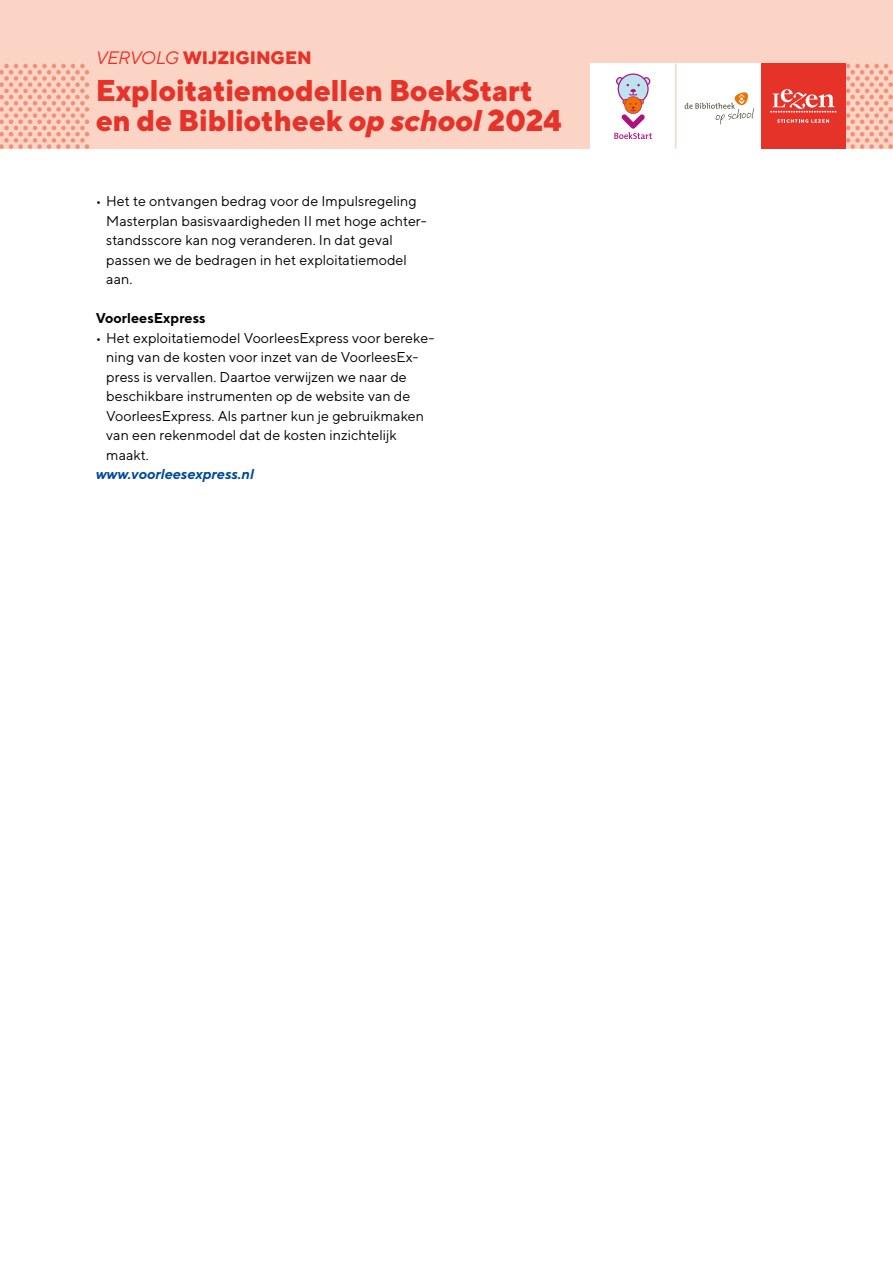
<style>
.page{position:relative;width:893px;height:1263px;background:#fff}
.page>*{position:absolute;margin:0;border:0;box-sizing:border-box;transform-origin:0 0}
.t1{font:800 30px/30px "TT Norms";letter-spacing:-.01em;color:#e63329}
.t2{font:800 18px "TT Norms";letter-spacing:-.005em;color:#e63329}
.t3{font:14.25px/19.5px "TT Norms";color:#000}
.t4{font:italic 700 14.25px "TT Norms";color:#004b9c}
.t5{font:700 14.25px "TT Norms";color:#000}
.s1{font-weight:400;font-style:italic}
.s2{font-style:italic}
</style>
<div class="page">
<div style="left:0;top:0;width:893px;height:149px;background:#fbd4c5"></div>
<svg style="left:0;top:64px;width:89px;height:85px"></svg>
<svg style="left:846px;top:64px;width:47px;height:85px"></svg>
<div style="left:761px;top:64px;width:85px;height:85px;background:#e63329"></div>
<svg style="left:770px;top:89px;width:66px;height:24px"></svg>
<svg style="left:777px;top:119px;width:52px;height:4px"></svg>
<div style="left:676px;top:64px;width:85px;height:85px;background:#fff"></div>
<svg style="left:685px;top:92px;width:69px;height:32px"></svg>
<div style="left:591px;top:64px;width:85px;height:85px;background:#fff"></div>
<svg style="left:614px;top:73px;width:38px;height:66px"></svg>
<hr style="left:675px;top:64px;width:1px;height:85px;background:#fbd4c5">
<p class="t2" style="left:96px;top:46px;width:218px"><span class="s1">VERVOLG</span> WIJZIGINGEN</p>
<h1 class="t1" style="left:96px;top:75px;width:468px">Exploitatiemodellen BoekStart en de Bibliotheek <span class="s2">op school</span> 2024</h1>
<p class="t3" style="left:106px;top:191px;width:322px;text-indent:-11px">• Het te ontvangen bedrag voor de Impulsregeling Masterplan basisvaardigheden II met hoge achter&shy;standsscore kan nog veranderen. In dat geval passen we de bedragen in het exploitatiemodel aan.</p>
<p class="t5" style="left:96px;top:309px;width:112px">VoorleesExpress</p>
<p class="t3" style="left:106px;top:327px;width:330px;text-indent:-11px">• Het exploitatiemodel VoorleesExpress voor bereke&shy;ning van de kosten voor inzet van de VoorleesEx&shy;press is vervallen. Daartoe verwijzen we naar de beschikbare instrumenten op de website van de VoorleesExpress. Als partner kun je gebruikmaken van een rekenmodel dat de kosten inzichtelijk maakt.</p>
<p class="t4" style="left:96px;top:465px;width:160px">www.voorleesexpress.nl</p>
</div>
